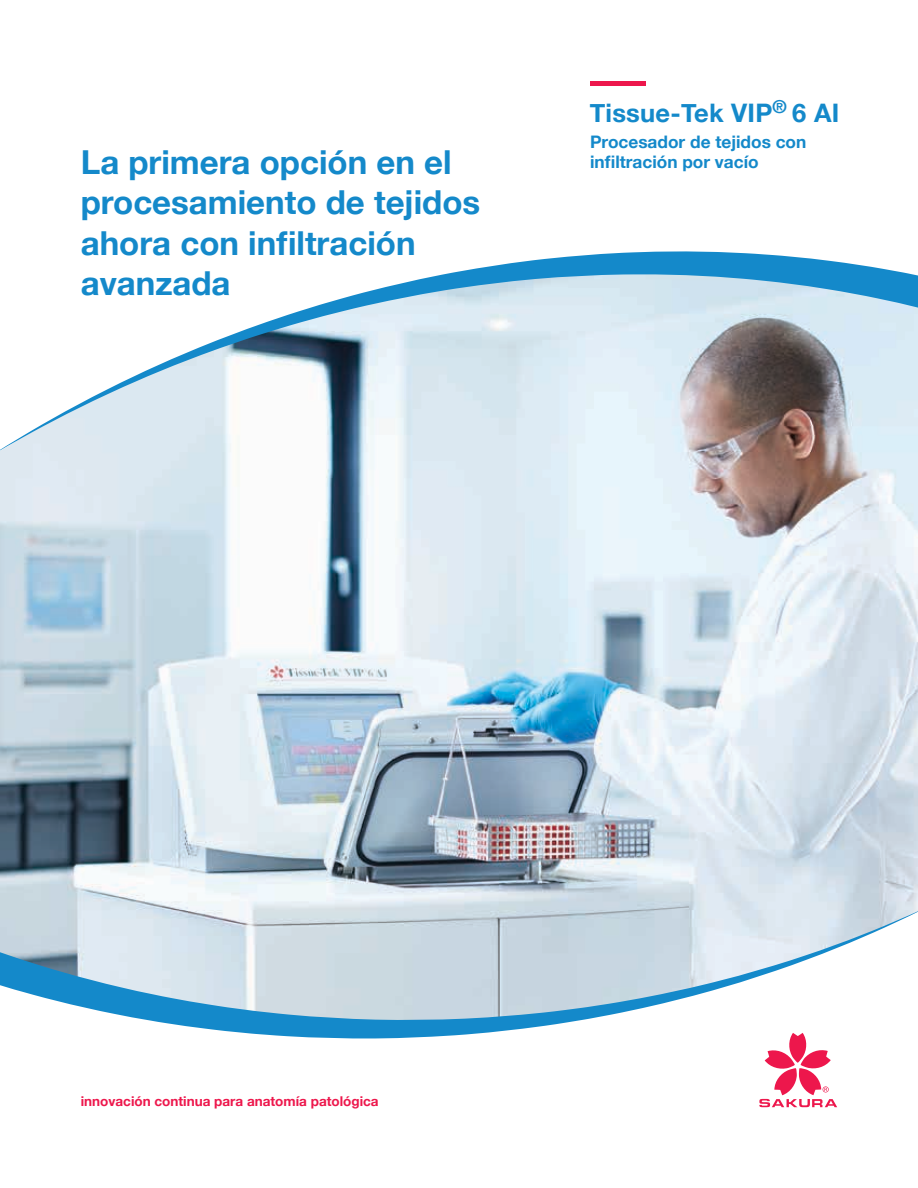
<style>
.page{position:relative;width:918px;height:1188px;background:#fff}
.page>*{position:absolute;margin:0;border:0;box-sizing:border-box;transform-origin:0 0}
.t1{font:700 33px/40.5px "Helvetica Neue";color:#1489ca}
.t2{font:700 25.5px "Helvetica Neue";letter-spacing:.01em;color:#1489ca}
.t3{font:700 17.25px/20.7px "Helvetica Neue";color:#1489ca}
.t4{font:700 13.5px "Helvetica Neue";color:#ed174c}
</style>
<div class="page">
<img style="left:0;top:458px;width:918px;height:447px">
<svg style="left:0;top:251px;width:918px;height:207px"></svg>
<svg style="left:0;top:905px;width:918px;height:134px"></svg>
<svg style="left:759px;top:1033px;width:78px;height:74px"></svg>
<hr style="left:590px;top:81px;width:56px;height:4px;background:#ed174c">
<p class="t1" style="left:81px;top:142px;width:401px">La primera opción en el procesamiento de tejidos ahora con infiltración avanzada</p>
<p class="t2" style="left:590px;top:93px;width:251px">Tissue-Tek VIP<sup>®</sup> 6 AI</p>
<p class="t3" style="left:590px;top:132px;width:218px">Procesador de tejidos con infiltración por vacío</p>
<p class="t4" style="left:81px;top:1091px;width:299px">innovación continua para anatomía patológica</p>
</div>
